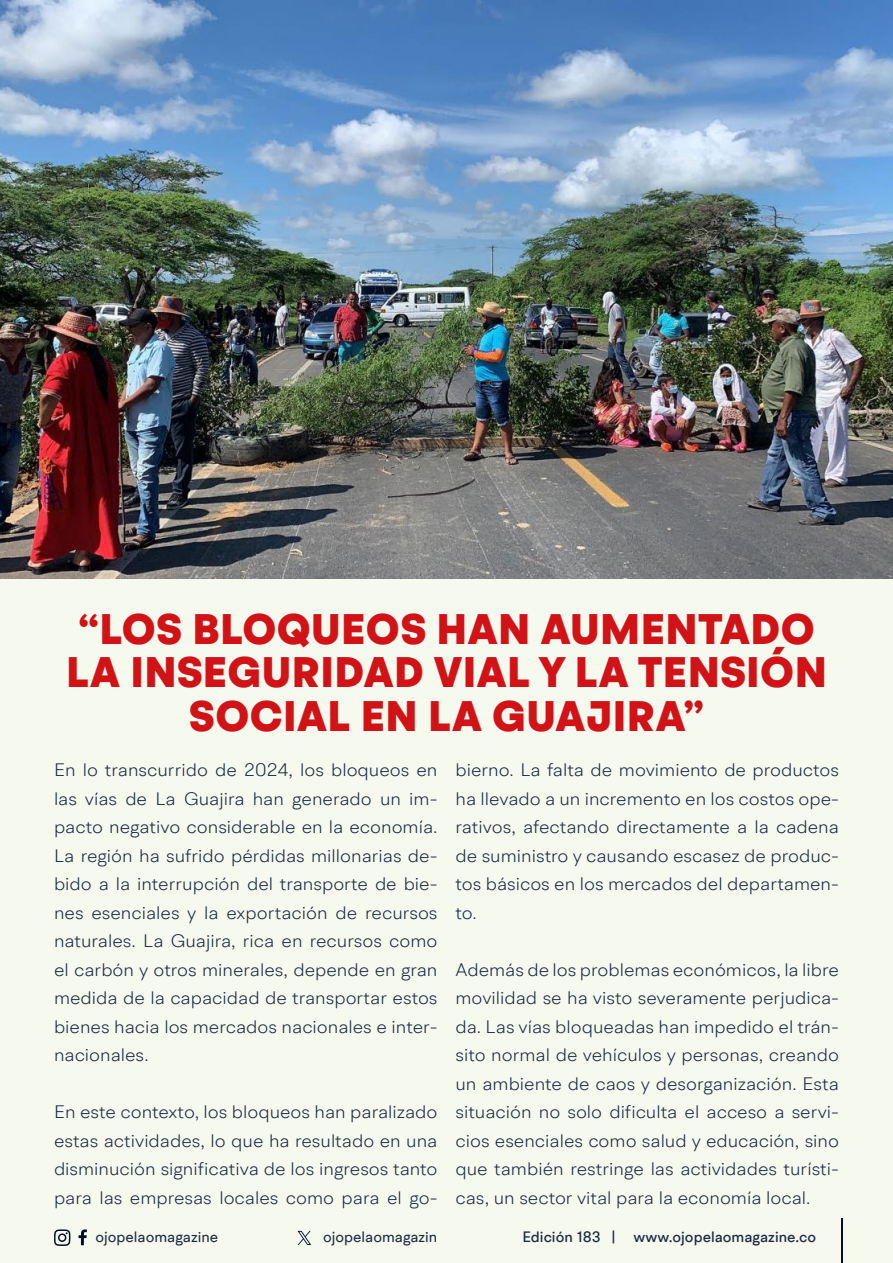
<style>
.page{position:relative;width:893px;height:1263px;background:#f6f9ee}
.page>*{position:absolute;margin:0;border:0;box-sizing:border-box;transform-origin:0 0}
.t1{font:900 43.5px/43.5px "BR Hendrix";letter-spacing:.01em;color:#d11217;text-align:center}
.t2{font:300 18px/28.5px "BR Hendrix";color:#1b2943;text-align:justify;scale:1.05 1}
.t3{font:500 15px "BR Hendrix";color:#1b2943}
.t4{font:15px "BR Hendrix";color:#1b2943}
</style>
<div class="page">
<svg style="left:79px;top:1229px;width:8px;height:16px"></svg>
<svg style="left:54px;top:1229px;width:17px;height:17px"></svg>
<hr style="left:841px;top:1219px;width:1px;height:44px;background:#000f2b">
<svg style="left:298px;top:1231px;width:13px;height:14px"></svg>
<img style="left:0;top:0;width:893px;height:578px">
<h1 class="t1" style="left:66px;top:608px;width:762px">“LOS BLOQUEOS HAN AUMENTADO<br>LA INSEGURIDAD VIAL Y LA TENSIÓN<br>SOCIAL EN LA GUAJIRA”</h1>
<p class="t2" style="left:54px;top:756px;width:367px">En lo transcurrido de 2024, los bloqueos en las vías de La Guajira han generado un im&shy;pacto negativo considerable en la economía.<br>La región ha sufrido pérdidas millonarias de&shy;bido a la interrupción del transporte de bie&shy;nes esenciales y la exportación de recursos naturales. La Guajira, rica en recursos como el carbón y otros minerales, depende en gran medida de la capacidad de transportar estos bienes hacia los mercados nacionales e inter&shy;nacionales.</p>
<p class="t2" style="left:54px;top:1098px;width:367px">En este contexto, los bloqueos han paralizado estas actividades, lo que ha resultado en una disminución significativa de los ingresos tanto para las empresas locales como para el go-</p>
<p class="t2" style="left:455px;top:756px;width:367px">bierno. La falta de movimiento de productos ha llevado a un incremento en los costos ope&shy;rativos, afectando directamente a la cadena de suministro y causando escasez de produc&shy;tos básicos en los mercados del departamen&shy;to.</p>
<p class="t2" style="left:455px;top:955px;width:367px">Además de los problemas económicos, la libre movilidad se ha visto severamente perjudica&shy;da. Las vías bloqueadas han impedido el trán&shy;sito normal de vehículos y personas, creando un ambiente de caos y desorganización. Esta situación no solo dificulta el acceso a servi&shy;cios esenciales como salud y educación, sino que también restringe las actividades turísti&shy;cas, un sector vital para la economía local.</p>
<p class="t4" style="left:96px;top:1227px;width:124px">ojopelaomagazine</p>
<p class="t4" style="left:323px;top:1227px;width:116px">ojopelaomagazin</p>
<p class="t3" style="left:522px;top:1227px;width:295px">Edición 183 | www.ojopelaomagazine.co</p>
</div>
